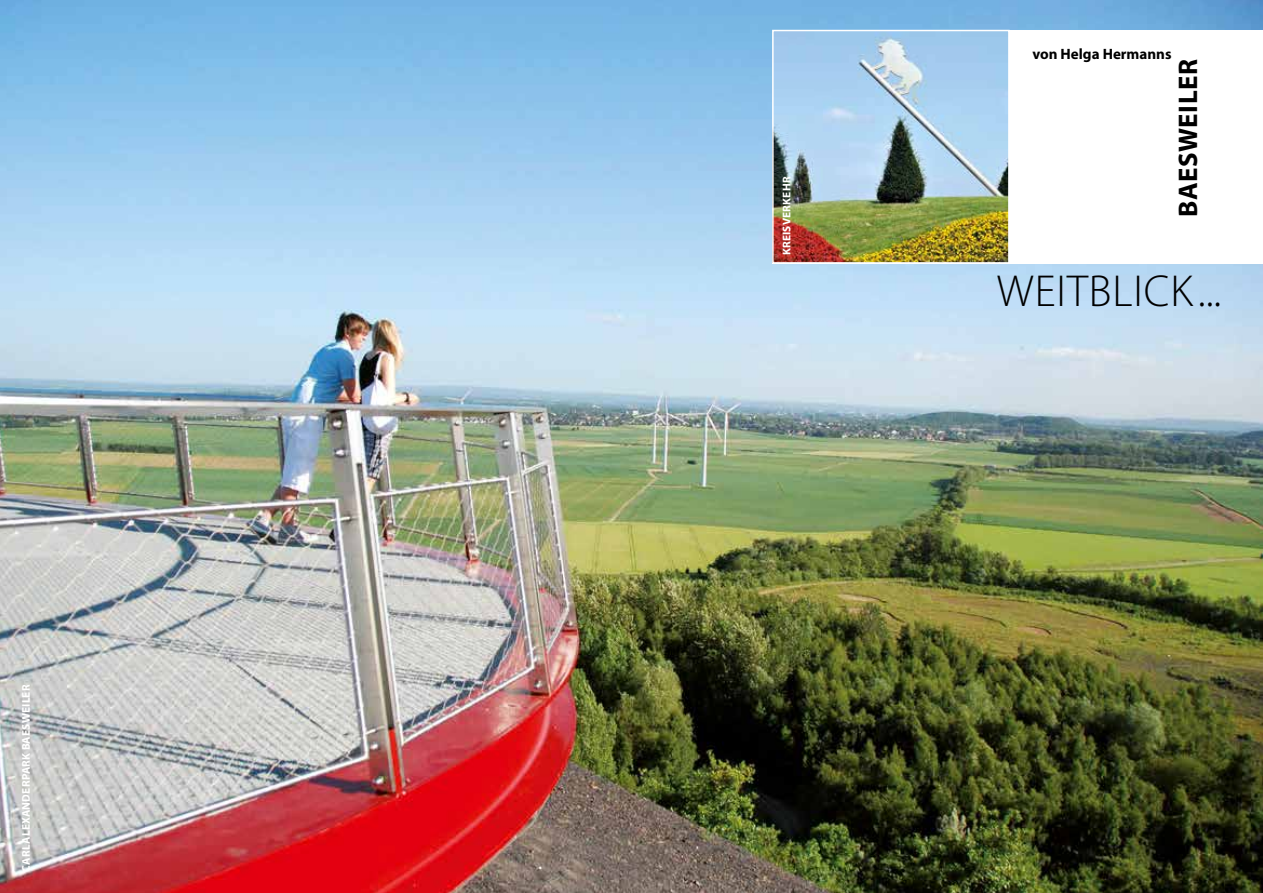
<style>
.page{position:relative;width:1263px;height:893px;background:#fff}
.page>*{position:absolute;margin:0;border:0;box-sizing:border-box;transform-origin:0 0}
.t1{font:300 45px "Myriad Pro";letter-spacing:.02em;color:#000}
.t2{font:700 27px "Myriad Pro";letter-spacing:.02em;color:#000}
.t3{font:700 15px "Myriad Pro";color:#000}
.t4{font:700 11.25px "Myriad Pro";letter-spacing:.02em;color:#fff}
</style>
<div class="page">
<img style="left:0;top:0;width:1263px;height:893px">
<div style="left:772px;top:30px;width:491px;height:234px;background:#fff"></div>
<img style="left:775px;top:33px;width:232px;height:228px">
<div style="left:772px;top:30px;width:238px;height:234px;border:2px solid #fff"></div>
<p class="t4" style="left:20px;top:872px;width:188px;rotate:-90deg">CARLALEXANDERPARK BAESWEILER</p>
<p class="t4" style="left:780px;top:255px;width:80px;rotate:-90deg">KREISVERKEHR</p>
<h3 class="t3" style="left:1032px;top:46px;width:141px">von Helga Hermanns</h3>
<h2 class="t2" style="left:1173px;top:217px;width:160px;rotate:-90deg">BAESWEILER</h2>
<h1 class="t1" style="left:997px;top:266px;width:226px">WEITBLICK...</h1>
</div>
